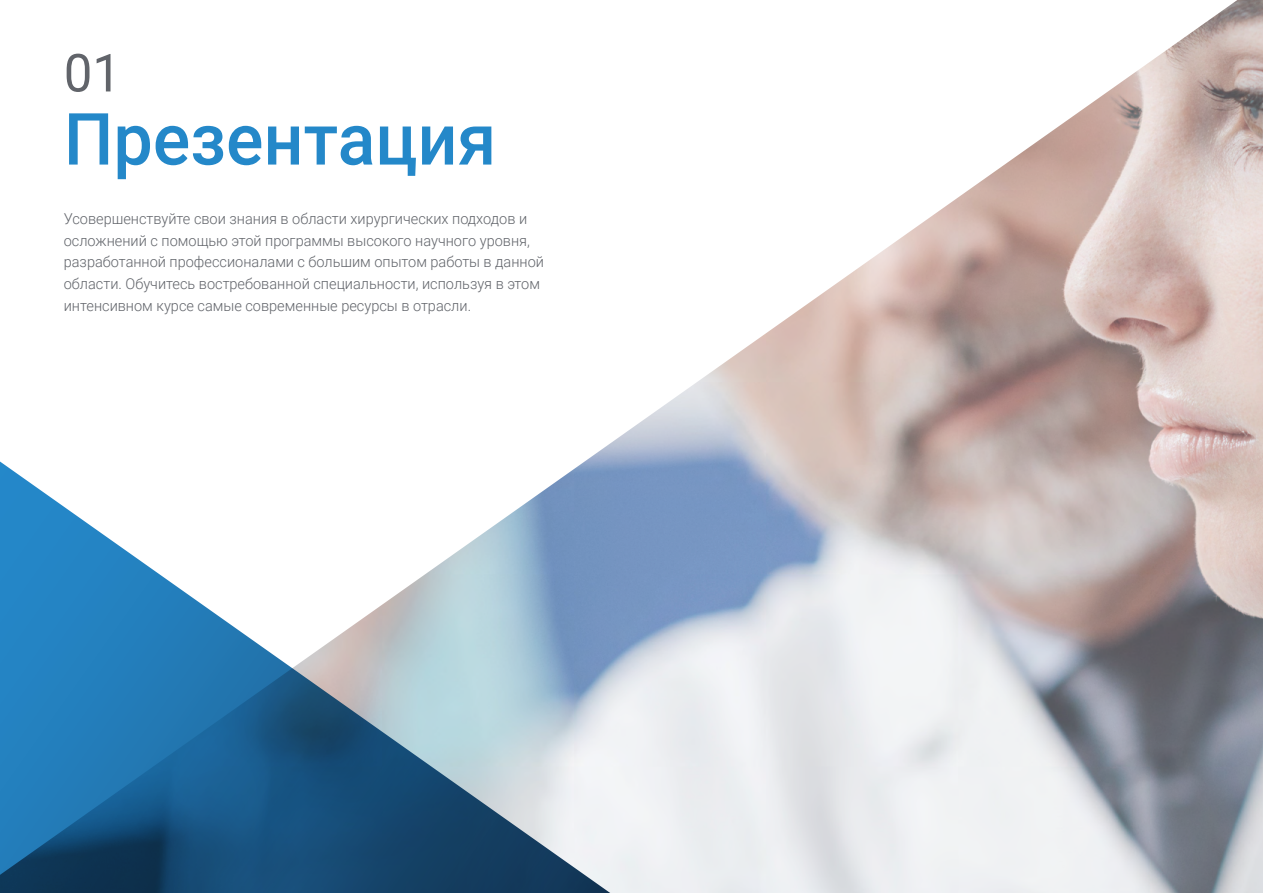
<style>
.page{position:relative;width:1263px;height:893px;background:#fff}
.page>*{position:absolute;margin:0;border:0;box-sizing:border-box;transform-origin:0 0}
.t1{font:500 72px "Roboto";color:#2488c9}
.t2{font:52.5px "Roboto";color:#61646a}
.t3{font:300 15px/21.8px "Roboto";color:#61646a}
</style>
<div class="page">
<img style="left:607px;top:0;width:656px;height:893px">
<svg style="left:0;top:446px;width:640px;height:447px"></svg>
<h2 class="t2" style="left:64px;top:36px;width:59px">01</h2>
<h1 class="t1" style="left:64px;top:89px;width:434px">Презентация</h1>
<p class="t3" style="left:64px;top:207px;width:482px">Усовершенствуйте свои знания в области хирургических подходов и осложнений с помощью этой программы высокого научного уровня, разработанной профессионалами с большим опытом работы в данной области. Обучитесь востребованной специальности, используя в этом интенсивном курсе самые современные ресурсы в отрасли.</p>
</div>
